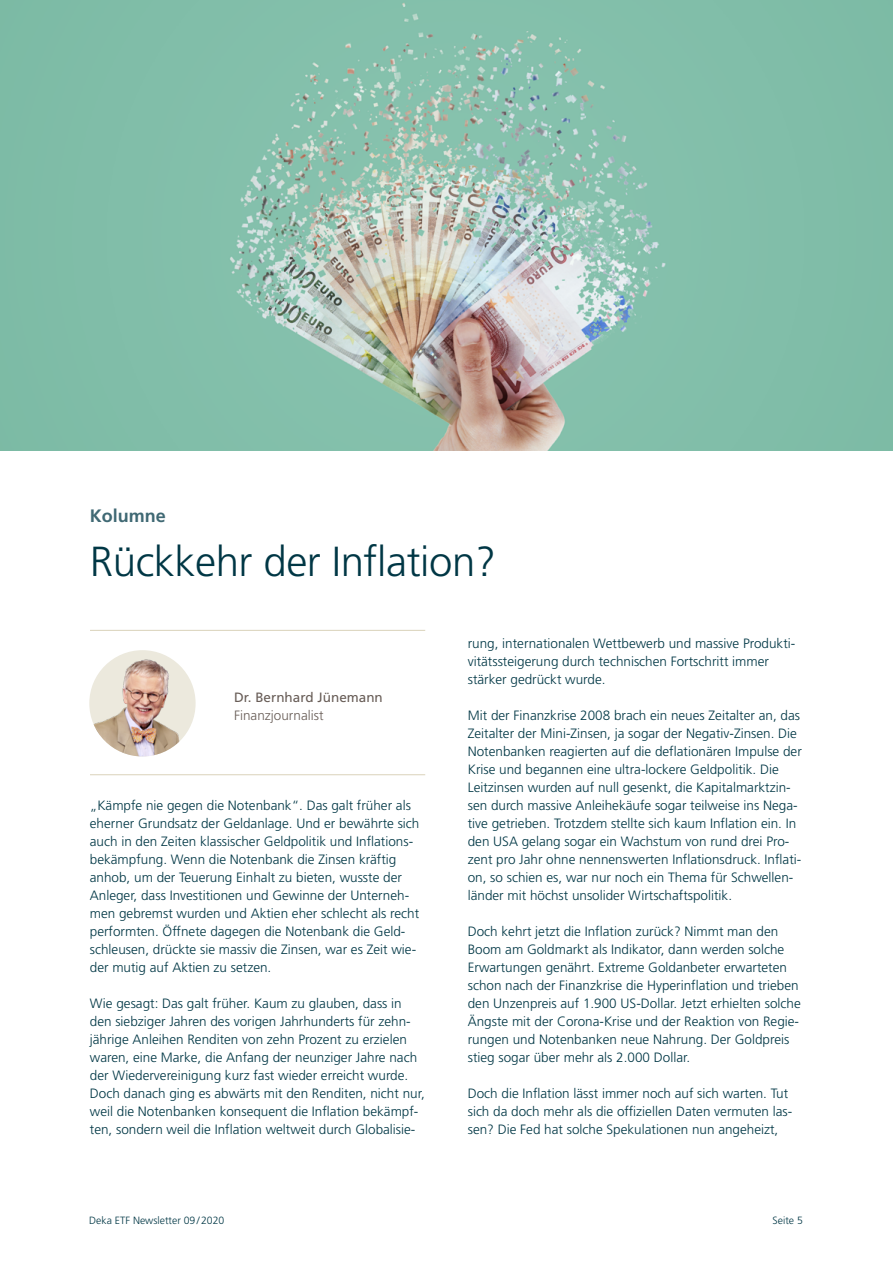
<style>
.page{position:relative;width:893px;height:1263px;background:#fff}
.page>*{position:absolute;margin:0;border:0;box-sizing:border-box;transform-origin:0 0}
.t1{font:300 42px "Deka Frutiger OTPS";letter-spacing:-.01em;color:#003745}
.t2{font:700 18px "Deka Frutiger OTPS";color:#406974}
.t3{font:300 13.5px/18px "Deka Frutiger OTPS";color:#003745}
.t4{font:13.5px "Deka Frutiger OTPS";color:#685d57}
.t5{font:300 13.5px "Deka Frutiger OTPS";color:#685d57}
.t6{font:300 10.5px "Deka Frutiger OTPS";color:#003745}
</style>
<div class="page">
<img style="left:0;top:0;width:893px;height:450px">
<img style="left:89px;top:652px;width:107px;height:104px">
<hr style="left:90px;top:630px;width:335px;height:1px;background:#dad2ba">
<hr style="left:90px;top:774px;width:335px;height:1px;background:#dad2ba">
<h2 class="t2" style="left:90px;top:505px;width:78px">Kolumne</h2>
<h1 class="t1" style="left:90px;top:536px;width:408px">Rückkehr der Inflation?</h1>
<p class="t4" style="left:234px;top:689px;width:150px">Dr. Bernhard Jünemann</p>
<p class="t5" style="left:234px;top:707px;width:91px">Finanzjournalist</p>
<p class="t3" style="left:90px;top:796px;width:331px">„Kämpfe nie gegen die Notenbank“. Das galt früher als eherner Grundsatz der Geldanlage. Und er bewährte sich auch in den Zeiten klassischer Geldpolitik und Inflations&shy;bekämpfung. Wenn die Notenbank die Zinsen kräftig anhob, um der Teuerung Einhalt zu bieten, wusste der Anleger, dass Investitionen und Gewinne der Unterneh&shy;men gebremst wurden und Aktien eher schlecht als recht performten. Öffnete dagegen die Notenbank die Geld&shy;schleusen, drückte sie massiv die Zinsen, war es Zeit wie&shy;der mutig auf Aktien zu setzen.</p>
<p class="t3" style="left:90px;top:994px;width:336px">Wie gesagt: Das galt früher. Kaum zu glauben, dass in den siebziger Jahren des vorigen Jahrhunderts für zehn&shy;jährige Anleihen Renditen von zehn Prozent zu erzielen waren, eine Marke, die Anfang der neunziger Jahre nach der Wiedervereinigung kurz fast wieder erreicht wurde.<br>Doch danach ging es abwärts mit den Renditen, nicht nur, weil die Notenbanken konsequent die Inflation bekämpf&shy;ten, sondern weil die Inflation weltweit durch Globalisie-</p>
<p class="t3" style="left:468px;top:634px;width:329px">rung, internationalen Wettbewerb und massive Produkti&shy;vitätssteigerung durch technischen Fortschritt immer stärker gedrückt wurde.</p>
<p class="t3" style="left:468px;top:706px;width:336px">Mit der Finanzkrise 2008 brach ein neues Zeitalter an, das Zeitalter der Mini-Zinsen, ja sogar der Negativ-Zinsen. Die Notenbanken reagierten auf die deflationären Impulse der Krise und begannen eine ultra-lockere Geldpolitik. Die Leitzinsen wurden auf null gesenkt, die Kapitalmarktzin&shy;sen durch massive Anleihekäufe sogar teilweise ins Nega&shy;tive getrieben. Trotzdem stellte sich kaum Inflation ein. In den USA gelang sogar ein Wachstum von rund drei Pro&shy;zent pro Jahr ohne nennenswerten Inflationsdruck. Inflati&shy;on, so schien es, war nur noch ein Thema für Schwellen&shy;länder mit höchst unsolider Wirtschaftspolitik.</p>
<p class="t3" style="left:468px;top:922px;width:335px">Doch kehrt jetzt die Inflation zurück? Nimmt man den Boom am Goldmarkt als Indikator, dann werden solche Erwartungen genährt. Extreme Goldanbeter erwarteten schon nach der Finanzkrise die Hyperinflation und trieben den Unzenpreis auf 1.900 US-Dollar. Jetzt erhielten solche Ängste mit der Corona-Krise und der Reaktion von Regie&shy;rungen und Notenbanken neue Nahrung. Der Goldpreis stieg sogar über mehr als 2.000 Dollar.</p>
<p class="t3" style="left:468px;top:1084px;width:326px">Doch die Inflation lässt immer noch auf sich warten. Tut sich da doch mehr als die offiziellen Daten vermuten las&shy;sen? Die Fed hat solche Spekulationen nun angeheizt,</p>
<p class="t6" style="left:89px;top:1214px;width:137px">Deka ETF Newsletter 09/2020</p>
<p class="t6" style="left:773px;top:1214px;width:32px">Seite 5</p>
</div>
